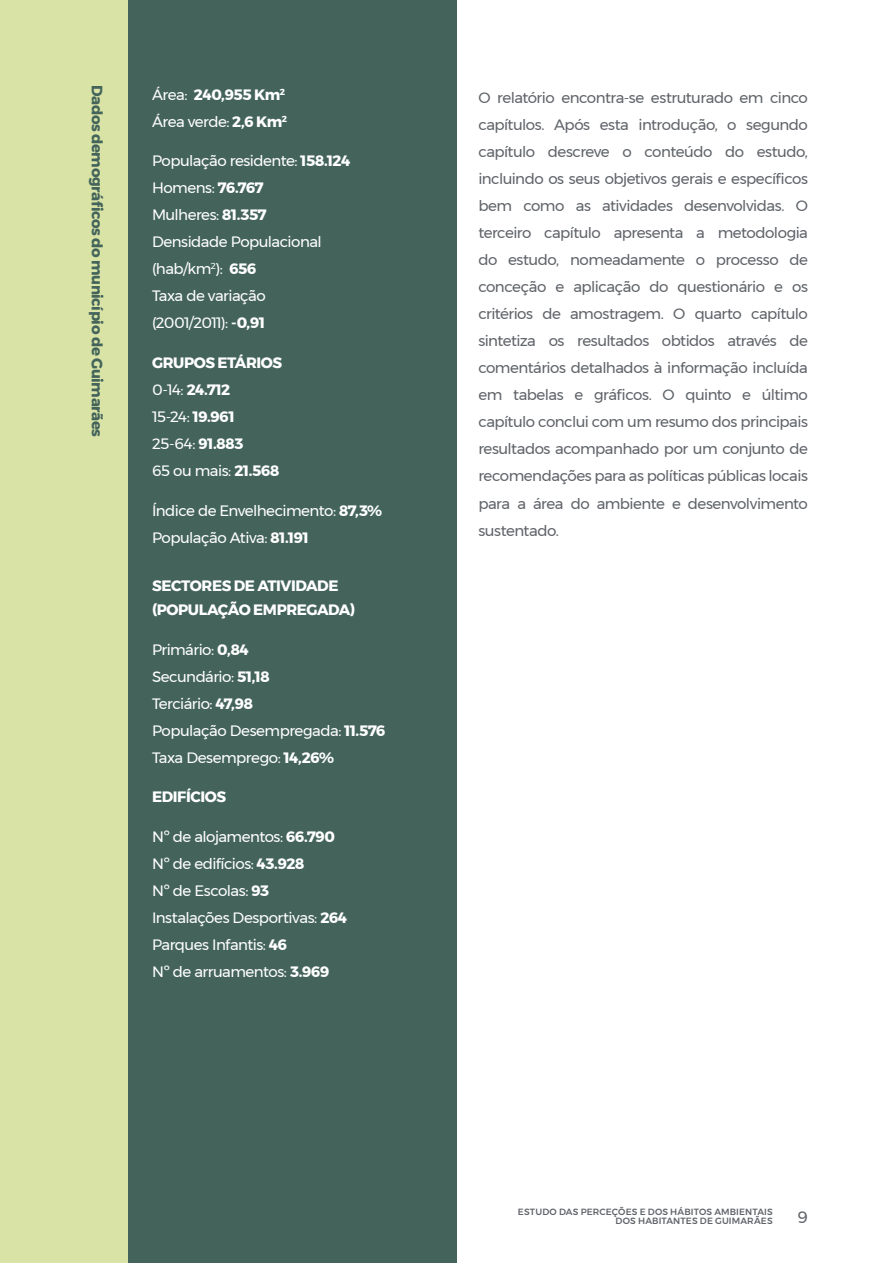
<style>
.page{position:relative;width:893px;height:1263px;background:#fff}
.page>*{position:absolute;margin:0;border:0;box-sizing:border-box;transform-origin:0 0}
.t1{font:16.5px "Montserrat";color:#606469}
.t2{font:15px/27px "Montserrat";letter-spacing:-.035em;color:#606469;text-align:justify}
.t3{font:15px/27px "Montserrat";letter-spacing:-.035em;color:#fff}
.t4{font:700 15px/27px "Montserrat";letter-spacing:-.03em;color:#fff}
.t5{font:700 15px "Montserrat";letter-spacing:-.03em;color:#44645b}
.t6{font:500 9px/9px "Montserrat";letter-spacing:.015em;color:#606469;text-align:right}
.s1{font-weight:700}
.s2{font-weight:400}
</style>
<div class="page">
<div style="left:128px;top:0;width:329px;height:1263px;background:#44645b"></div>
<div style="left:0;top:0;width:128px;height:1263px;background:#d8e3a5"></div>
<p class="t5" style="left:109px;top:85px;width:354px;rotate:90deg">Dados demográficos do município de Guimarães</p>
<p class="t3" style="left:152px;top:81px;width:137px">Área: <span class="s1">240,955 Km</span><sup>2<br></sup>Área verde: <span class="s1">2,6 Km</span><sup>2</sup></p>
<p class="t3" style="left:152px;top:147px;width:200px">População residente: <span class="s1">158.124<br></span>Homens: <span class="s1">76.767<br></span>Mulheres: <span class="s1">81.357<br></span>Densidade Populacional (hab/km<sup>2</sup>): <span class="s1">656<br></span>Taxa de variação<br>(2001/2011): <span class="s1">-0,91</span></p>
<p class="t4" style="left:152px;top:349px;width:132px">GRUPOS ETÁRIOS<br><span class="s2">0-14:</span> 24.712<br><span class="s2">15-24:</span> 19.961<br><span class="s2">25-64:</span> 91.883<br><span class="s2">65 ou mais:</span> 21.568</p>
<p class="t3" style="left:152px;top:497px;width:232px">Índice de Envelhecimento: <span class="s1">87,3%<br></span>População Ativa: <span class="s1">81.191</span></p>
<p class="t4" style="left:152px;top:574px;width:205px;line-height:24px">SECTORES DE ATIVIDADE (POPULAÇÃO EMPREGADA)</p>
<p class="t3" style="left:152px;top:636px;width:235px">Primário: <span class="s1">0,84<br></span>Secundário: <span class="s1">51,18<br></span>Terciário: <span class="s1">47,98<br></span>População Desempregada: <span class="s1">11.576<br></span>Taxa Desemprego: <span class="s1">14,26%</span></p>
<p class="t4" style="left:152px;top:784px;width:76px">EDIFÍCIOS</p>
<p class="t3" style="left:152px;top:823px;width:197px">Nº de alojamentos: <span class="s1">66.790<br></span>Nº de edifícios: <span class="s1">43.928<br></span>Nº de Escolas: <span class="s1">93<br></span>Instalações Desportivas: <span class="s1">264<br></span>Parques Infantis: <span class="s1">46<br></span>Nº de arruamentos: <span class="s1">3.969</span></p>
<p class="t2" style="left:478px;top:84px;width:331px">O relatório encontra-se estruturado em cinco capítulos. Após esta introdução, o segundo capítulo descreve o conteúdo do estudo, incluindo os seus objetivos gerais e específicos bem como as atividades desenvolvidas. O terceiro capítulo apresenta a metodologia do estudo, nomeadamente o processo de conceção e aplicação do questionário e os critérios de amostragem. O quarto capítulo sintetiza os resultados obtidos através de comentários detalhados à informação incluída em tabelas e gráficos. O quinto e último capítulo conclui com um resumo dos principais resultados acompanhado por um conjunto de recomendações para as políticas públicas locais para a área do ambiente e desenvolvimento sustentado.</p>
<p class="t6" style="left:518px;top:1207px;width:256px">ESTUDO DAS PERCEÇÕES E DOS HÁBITOS AMBIENTAIS<br>DOS HABITANTES DE GUIMARÃES</p>
<p class="t1" style="left:797px;top:1204px;width:12px">9</p>
</div>
